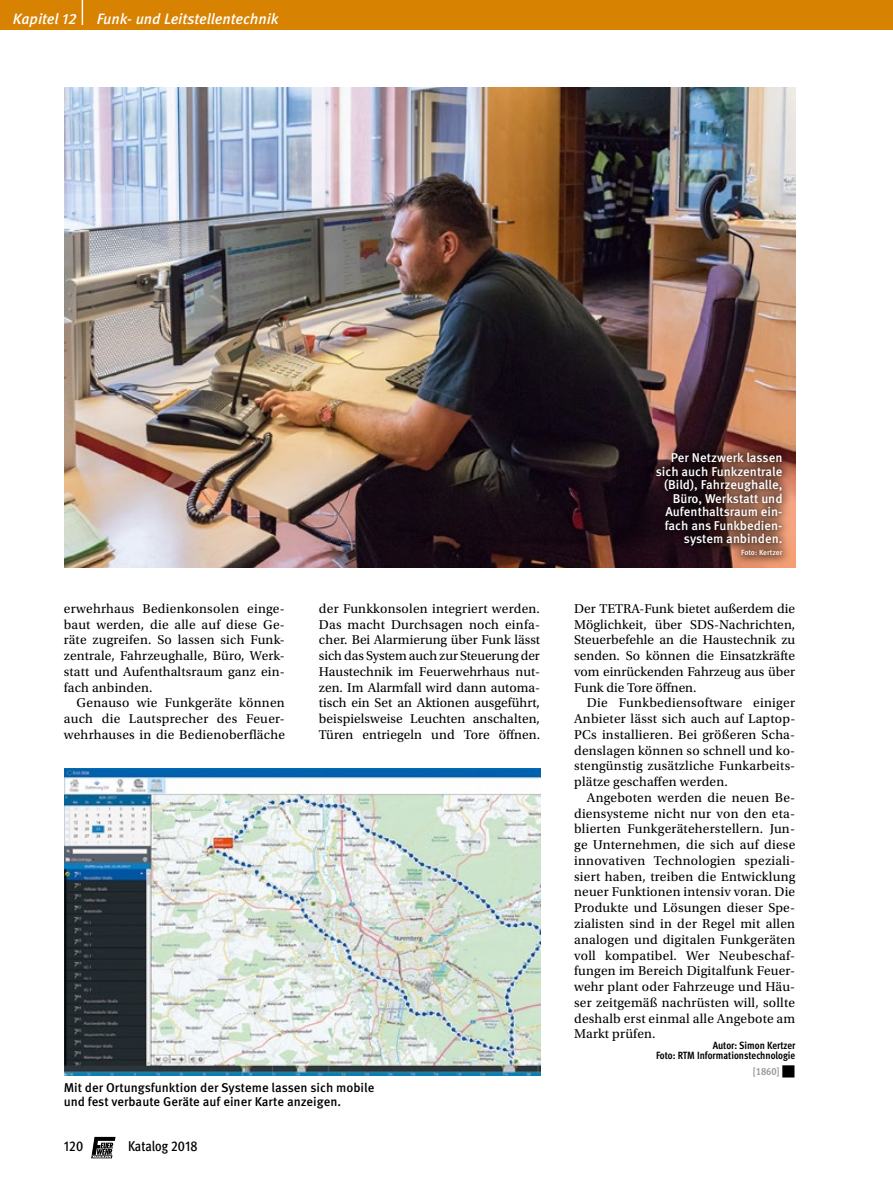
<style>
.page{position:relative;width:893px;height:1191px;background:#fff}
.page>*{position:absolute;margin:0;border:0;box-sizing:border-box;transform-origin:0 0}
.t1{font:italic 500 15px "Meta OT";color:#fff}
.t2{font:500 condensed 14.25px "Meta OT";color:#000}
.t3{font:13.5px/15.8px "Utopia Std";letter-spacing:.015em;color:#000;text-align:justify}
.t4{font:500 12.75px/13.5px "Meta OT";color:#fff;text-align:right}
.t5{font:500 12.75px/13.5px "Meta OT";color:#000}
.t6{font:700 condensed 10.5px/10.5px "Meta OT";color:#000;text-align:right}
.t7{font:700 condensed 10.5px "Meta OT";color:#9c9d9d}
.t8{font:500 7.5px "Meta OT";color:#fff}
</style>
<div class="page">
<img style="left:64px;top:87px;width:731px;height:481px">
<img style="left:64px;top:769px;width:476px;height:306px">
<svg style="left:91px;top:1136px;width:25px;height:22px"></svg>
<div style="left:0;top:0;width:893px;height:30px;background:#d78200"></div>
<svg style="left:82px;top:0;width:1px;height:25px"></svg>
<div style="left:647px;top:443px;width:145px;height:122px;background:#000;opacity:.75"></div>
<p class="t1" style="left:13px;top:10px;width:65px">Kapitel 12</p>
<p class="t1" style="left:97px;top:10px;width:183px">Funk- und Leitstellentechnik</p>
<p class="t3" style="left:64px;top:601px;width:223px">erwehrhaus Bedienkonsolen einge&shy;baut werden, die alle auf diese Ge&shy;räte zugreifen. So lassen sich Funk&shy;zentrale, Fahrzeughalle, Büro, Werk&shy;statt und Aufenthaltsraum ganz ein&shy;fach anbinden.</p>
<p class="t3" style="left:64px;top:695px;width:223px;text-indent:13px">Genauso wie Funkgeräte können auch die Lautsprecher des Feuer&shy;wehrhauses in die Bedienoberfläche</p>
<p class="t3" style="left:319px;top:601px;width:223px">der Funkkonsolen integriert werden.<br>Das macht Durchsagen noch einfa&shy;cher. Bei Alarmierung über Funk lässt sich das System auch zur Steuerung der Haustechnik im Feuerwehrhaus nut&shy;zen. Im Alarmfall wird dann automa&shy;tisch ein Set an Aktionen ausgeführt, beispielsweise Leuchten anschalten, Türen entriegeln und Tore öffnen.</p>
<p class="t5" style="left:64px;top:1081px;width:312px">Mit der Ortungsfunktion der Systeme lassen sich mobile und fest verbaute Geräte auf einer Karte anzeigen.</p>
<p class="t2" style="left:64px;top:1136px;width:21px">120</p>
<p class="t2" style="left:128px;top:1136px;width:71px">Katalog 2018</p>
<p class="t4" style="left:656px;top:451px;width:128px">Per Netzwerk lassen sich auch Funkzentrale (Bild), Fahrzeughalle,<br>Büro, Werkstatt und<br>Aufenthaltsraum ein&shy;fach ans Funkbedien&shy;system anbinden.</p>
<p class="t8" style="left:741px;top:548px;width:43px">Foto: Kertzer</p>
<p class="t3" style="left:574px;top:601px;width:223px">Der TETRA-Funk bietet außerdem die Möglichkeit, über SDS-Nachrichten, Steuerbefehle an die Haustechnik zu senden. So können die Einsatzkräfte vom einrückenden Fahrzeug aus über Funk die Tore öffnen.</p>
<p class="t3" style="left:574px;top:695px;width:223px;text-indent:13px">Die Funkbediensoftware einiger Anbieter lässt sich auch auf Laptop-PCs installieren. Bei größeren Scha&shy;denslagen können so schnell und ko&shy;stengünstig zusätzliche Funkarbeits&shy;plätze geschaffen werden.</p>
<p class="t3" style="left:574px;top:790px;width:223px;text-indent:13px">Angeboten werden die neuen Be&shy;diensysteme nicht nur von den eta&shy;blierten Funkgeräteherstellern. Jun&shy;ge Unternehmen, die sich auf diese innovativen Technologien speziali&shy;siert haben, treiben die Entwicklung neuer Funktionen intensiv voran. Die Produkte und Lösungen dieser Spe&shy;zialisten sind in der Regel mit allen analogen und digitalen Funkgeräten voll kompatibel. Wer Neubeschaf&shy;fungen im Bereich Digitalfunk Feuer&shy;wehr plant oder Fahrzeuge und Häu&shy;ser zeitgemäß nachrüsten will, sollte deshalb erst einmal alle Angebote am Markt prüfen.</p>
<p class="t6" style="left:656px;top:1039px;width:141px">Autor: Simon Kertzer<br>Foto: RTM Informationstechnologie</p>
<p class="t7" style="left:753px;top:1065px;width:28px">[1860]</p>
</div>
